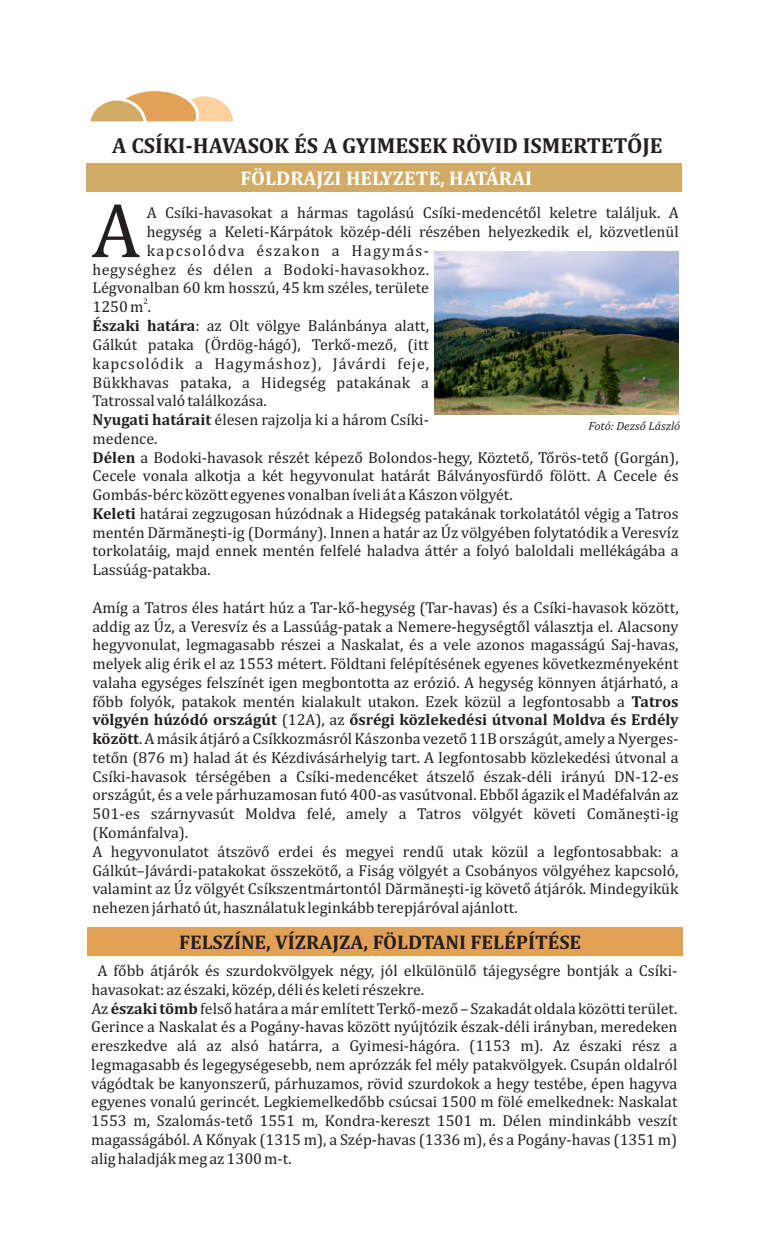
<style>
.page{position:relative;width:766px;height:1248px;background:#fff}
.page>*{position:absolute;margin:0;border:0;box-sizing:border-box;transform-origin:0 0}
.t1{font:78px "Cambria";color:#231f20}
.t2{font:700 22px "Cambria";color:#231f20}
.t3{font:700 20px "Cambria";color:#231f20}
.t4{font:700 20px "Cambria";color:#fff}
.t5{font:16px/18.8px "Cambria";color:#231f20}
.t6{font:16px "Cambria";letter-spacing:.03em;color:#231f20}
.t7{font:16px "Cambria";letter-spacing:.085em;color:#231f20}
.t8{font:italic 12px "Cambria";color:#231f20}
.t9{font:8px "Cambria";color:#231f20}
.s1{font-weight:700}
</style>
<div class="page">
<div style="left:86px;top:163px;width:595px;height:29px;background:#d2ab66"></div>
<div style="left:87px;top:927px;width:596px;height:28px;background:#e3a157"></div>
<img style="left:434px;top:252px;width:244px;height:163px">
<svg style="left:90px;top:91px;width:144px;height:31px"></svg>
<h2 class="t2" style="left:112px;top:135px;width:551px">A CSÍKI-HAVASOK ÉS A GYIMESEK RÖVID ISMERTETŐJE</h2>
<p class="t4" style="left:240px;top:169px;width:293px">FÖLDRAJZI HELYZETE, HATÁRAI</p>
<p class="t5" style="left:147px;top:204px;width:533px">A Csíki-havasokat a hármas tagolású Csíki-medencétől keletre találjuk. A</p>
<p class="t5" style="left:147px;top:223px;width:533px">hegység a Keleti-Kárpátok közép-déli részében helyezkedik el, közvetlenül</p>
<p class="t7" style="left:147px;top:243px;width:284px">kapcsolódva északon a Hagymás-</p>
<p class="t6" style="left:92px;top:262px;width:338px">hegységhez és délen a Bodoki-havasokhoz.</p>
<p class="t5" style="left:92px;top:279px;width:338px">Légvonalban 60 km hosszú, 45 km széles, területe</p>
<p class="t9" style="left:143px;top:298px;width:6px">2</p>
<p class="t5" style="left:92px;top:298px;width:587px">1250 m .<br><span class="s1">Északi határa</span>: az Olt völgye Balánbánya alatt,<br>Gálkút pataka (Ördög-hágó), Terkő-mező, (itt<br>kapcsolódik a Hagymáshoz), Jávárdi feje,<br>Bükkhavas pataka, a Hidegség patakának a<br>Tatrossal való találkozása.<br><span class="s1">Nyugati határait</span> élesen rajzolja ki a három Csíki-<br>medence.<br><span class="s1">Délen</span> a Bodoki-havasok részét képező Bolondos-hegy, Köztető, Tőrös-tető (Gorgán), Cecele vonala alkotja a két hegyvonulat határát Bálványosfürdő fölött. A Cecele és Gombás-bérc között egyenes vonalban íveli át a Kászon völgyét.<br><span class="s1">Keleti</span> határai zegzugosan húzódnak a Hidegség patakának torkolatától végig a Tatros mentén Dărmăneşti-ig (Dormány). Innen a határ az Úz völgyében folytatódik a Veresvíz torkolatáig, majd ennek mentén felfelé haladva áttér a folyó baloldali mellékágába a Lassúág-patakba.</p>
<p class="t5" style="left:92px;top:599px;width:587px">Amíg a Tatros éles határt húz a Tar-kő-hegység (Tar-havas) és a Csíki-havasok között, addig az Úz, a Veresvíz és a Lassúág-patak a Nemere-hegységtől választja el. Alacsony hegyvonulat, legmagasabb részei a Naskalat, és a vele azonos magasságú Saj-havas, melyek alig érik el az 1553 métert. Földtani felépítésének egyenes következményeként valaha egységes felszínét igen megbontotta az erózió. A hegység könnyen átjárható, a főbb folyók, patakok mentén kialakult utakon. Ezek közül a legfontosabb a <span class="s1">Tatros völgyén húzódó országút</span> (12A), az <span class="s1">ősrégi közlekedési útvonal Moldva és Erdély között</span>. A másik átjáró a Csíkkozmásról Kászonba vezető 11B országút, amely a Nyerges&shy;tetőn (876 m) halad át és Kézdivásárhelyig tart. A legfontosabb közlekedési útvonal a Csíki-havasok térségében a Csíki-medencéket átszelő észak-déli irányú DN-12-es országút, és a vele párhuzamosan futó 400-as vasútvonal. Ebből ágazik el Madéfalván az 501-es szárnyvasút Moldva felé, amely a Tatros völgyét követi Comăneşti-ig (Kománfalva).<br>A hegyvonulatot átszövő erdei és megyei rendű utak közül a legfontosabbak: a Gálkút–Jávárdi-patakokat összekötő, a Fiság völgyét a Csobányos völgyéhez kapcsoló, valamint az Úz völgyét Csíkszentmártontól Dărmăneşti-ig követő átjárók. Mindegyikük nehezen járható út, használatuk leginkább terepjáróval ajánlott.</p>
<h1 class="t1" style="left:92px;top:196px;width:50px">A</h1>
<p class="t8" style="left:588px;top:420px;width:93px">Fotó: Dezső László</p>
<p class="t3" style="left:179px;top:933px;width:403px">FELSZÍNE, VÍZRAJZA, FÖLDTANI FELÉPÍTÉSE</p>
<p class="t5" style="left:91px;top:962px;width:587px;text-indent:6px">A főbb átjárók és szurdokvölgyek négy, jól elkülönülő tájegységre bontják a Csíki&shy;havasokat: az északi, közép, déli és keleti részekre.<br>Az <span class="s1">északi tömb</span>felső határa a már említett Terkő-mező – Szakadát oldala közötti terület.<br>Gerince a Naskalat és a Pogány-havas között nyújtózik észak-déli irányban, meredeken ereszkedve alá az alsó határra, a Gyimesi-hágóra. (1153 m). Az északi rész a legmagasabb és legegységesebb, nem aprózzák fel mély patakvölgyek. Csupán oldalról vágódtak be kanyonszerű, párhuzamos, rövid szurdokok a hegy testébe, épen hagyva egyenes vonalú gerincét. Legkiemelkedőbb csúcsai 1500 m fölé emelkednek: Naskalat 1553 m, Szalomás-tető 1551 m, Kondra-kereszt 1501 m. Délen mindinkább veszít magasságából. A Kőnyak (1315 m), a Szép-havas (1336 m), és a Pogány-havas (1351 m) alig haladják meg az 1300 m-t.</p>
</div>
